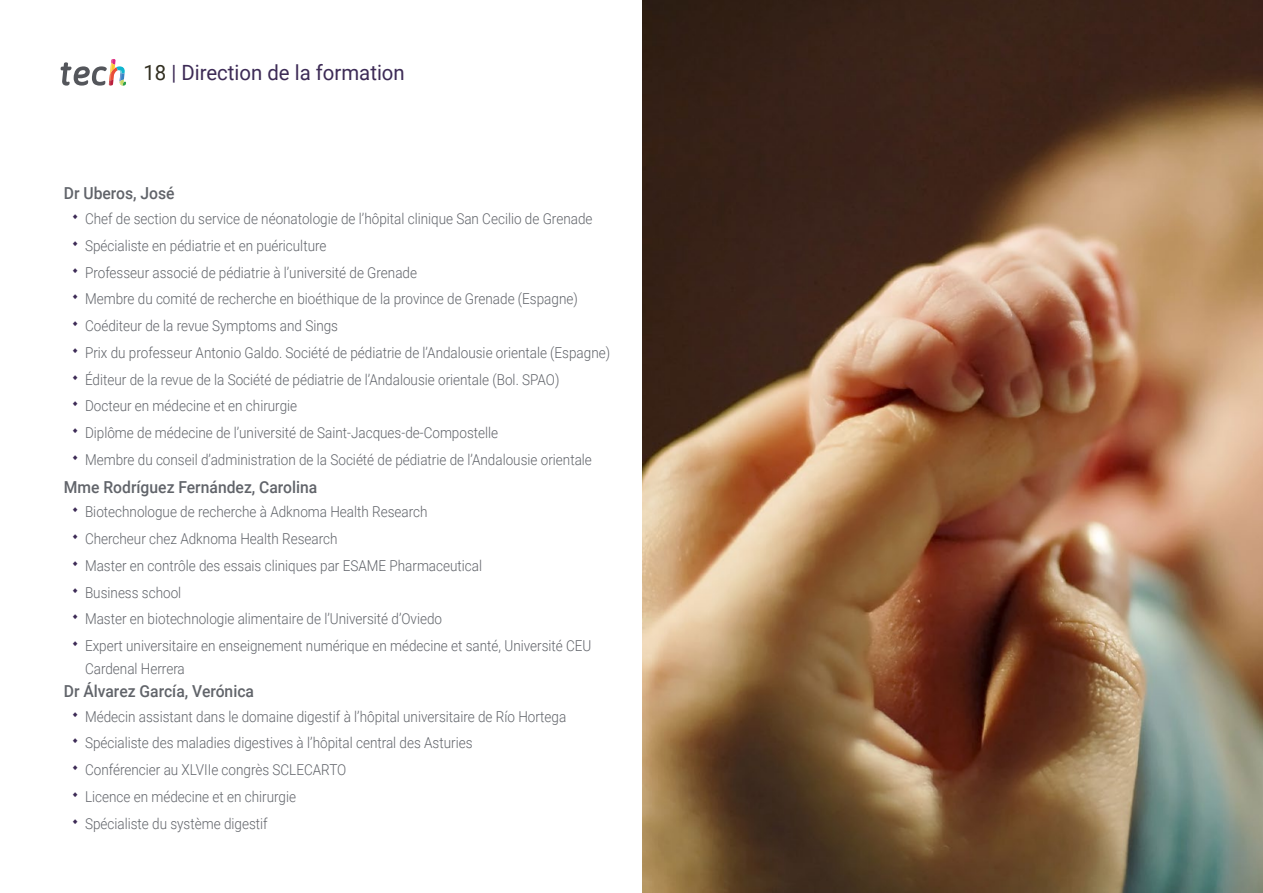
<style>
.page{position:relative;width:1263px;height:893px;background:#fff}
.page>*{position:absolute;margin:0;border:0;box-sizing:border-box;transform-origin:0 0}
.t1{font:21px "Roboto";color:#3d2b56}
.t2{font:500 16.5px "Roboto";color:#61646a;scale:.95 1}
.t3{font:300 15px/26.7px "Roboto";color:#61646a;scale:.9 1}
.s1{color:#312e20}
</style>
<div class="page">
<svg style="left:61px;top:59px;width:65px;height:27px"></svg>
<img style="left:642px;top:0;width:621px;height:893px">
<h1 class="t1" style="left:144px;top:57px;width:263px"><span class="s1">18</span> | Direction de la formation</h1>
<p class="t2" style="left:64px;top:182px;width:118px">Dr Uberos, José</p>
<p class="t3" style="left:85px;top:205px;width:585px">Chef de section du service de néonatologie de l’hôpital clinique San Cecilio de Grenade Spécialiste en pédiatrie et en puériculture<br>Professeur associé de pédiatrie à l’université de Grenade<br>Membre du comité de recherche en bioéthique de la province de Grenade (Espagne)<br>Coéditeur de la revue Symptoms and Sings<br>Prix du professeur Antonio Galdo. Société de pédiatrie de l’Andalousie orientale (Espagne)<br>Éditeur de la revue de la Société de pédiatrie de l’Andalousie orientale (Bol. SPAO)<br>Docteur en médecine et en chirurgie<br>Diplôme de médecine de l’université de Saint-Jacques-de-Compostelle<br>Membre du conseil d’administration de la Société de pédiatrie de l’Andalousie orientale</p>
<p class="t2" style="left:64px;top:475px;width:268px">Mme Rodríguez Fernández, Carolina</p>
<p class="t3" style="left:85px;top:498px;width:564px">Biotechnologue de recherche à Adknoma Health Research<br>Chercheur chez Adknoma Health Research<br>Master en contrôle des essais cliniques par ESAME Pharmaceutical<br>Business school<br>Master en biotechnologie alimentaire de l’Université d’Oviedo<br>Expert universitaire en enseignement numérique en médecine et santé, Université CEU</p>
<p class="t3" style="left:85px;top:654px;width:112px">Cardenal Herrera</p>
<p class="t2" style="left:64px;top:680px;width:202px">Dr Álvarez García, Verónica</p>
<p class="t3" style="left:85px;top:702px;width:536px">Médecin assistant dans le domaine digestif à l’hôpital universitaire de Río Hortega Spécialiste des maladies digestives à l’hôpital central des Asturies<br>Conférencier au XLVIIe congrès SCLECARTO<br>Licence en médecine et en chirurgie<br>Spécialiste du système digestif</p>
</div>
